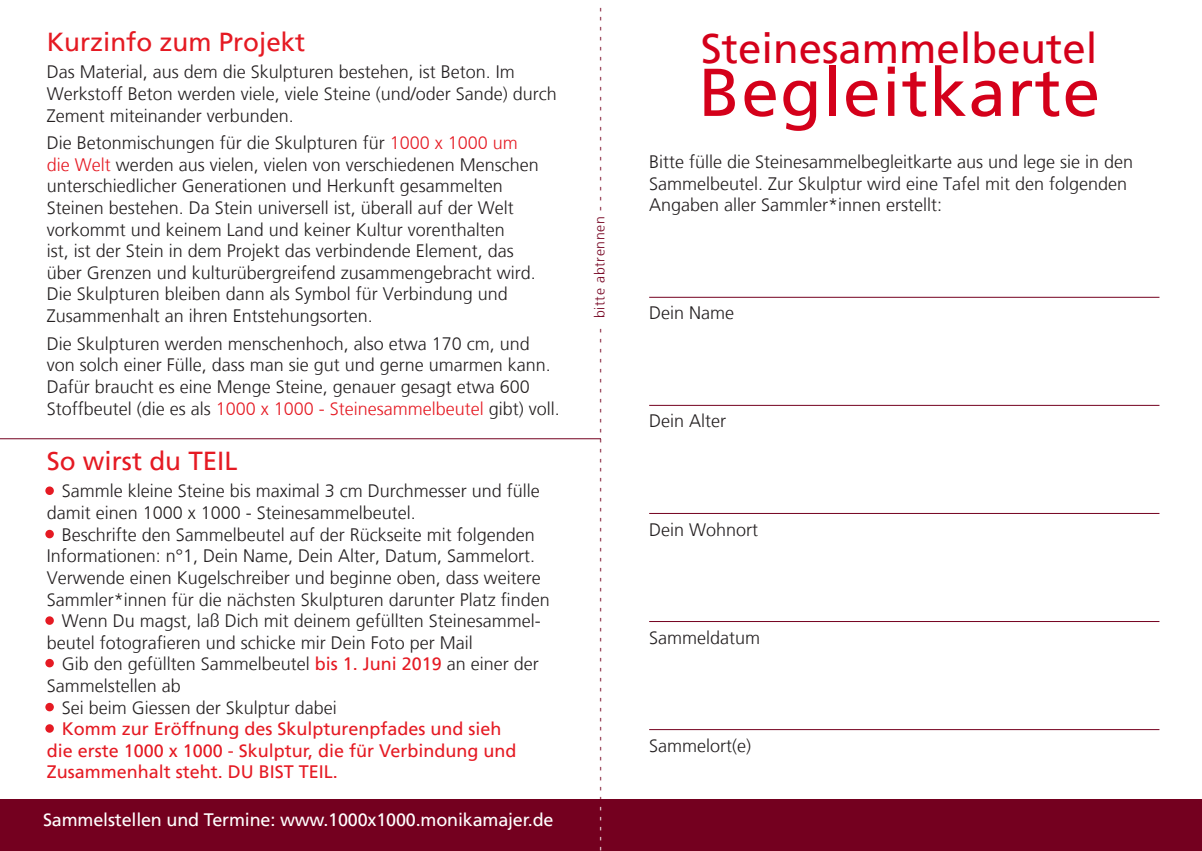
<style>
.page{position:relative;width:1202px;height:851px;background:#fff}
.page>*{position:absolute;margin:0;border:0;box-sizing:border-box;transform-origin:0 0}
.t1{font:67.6px "Frutiger LT";letter-spacing:.02em;color:#d4001a}
.t2{font:42px "Frutiger LT";color:#d4001a}
.t3{font:26px "Frutiger LT";color:#e51a23}
.t4{font:300 18px/21.6px "Frutiger LT";color:#231f20}
.t5{font:18px/21.6px "Frutiger LT";color:#e51a23}
.t6{font:18px "Frutiger LT";letter-spacing:-.01em;color:#fff}
.t7{font:300 14px "Frutiger LT";letter-spacing:.05em;color:#74001f}
.s1{color:#e51a23}
.s2{font-weight:400;color:#e51a23}
.s3{color:#fff}
</style>
<div class="page">
<div style="left:0;top:799px;width:1202px;height:51px;background:#74001f"></div>
<hr style="left:0;top:438px;width:601px;height:1px;background:#74001f">
<div style="left:45px;top:486px;width:9px;height:9px;background:#e51a23;border-radius:50%"></div>
<svg style="left:45px;top:529px;width:9px;height:9px"></svg>
<div style="left:45px;top:616px;width:9px;height:8px;background:#e51a23;border-radius:50%"></div>
<svg style="left:45px;top:658px;width:9px;height:9px"></svg>
<svg style="left:45px;top:702px;width:9px;height:9px"></svg>
<div style="left:45px;top:724px;width:9px;height:8px;background:#e51a23;border-radius:50%"></div>
<hr style="left:649px;top:297px;width:510px;height:1px;background:#74001f">
<hr style="left:649px;top:405px;width:510px;height:1px;background:#74001f">
<hr style="left:649px;top:513px;width:510px;height:1px;background:#74001f">
<hr style="left:649px;top:621px;width:510px;height:1px;background:#74001f">
<hr style="left:649px;top:729px;width:510px;height:1px;background:#74001f">
<p class="t3" style="left:47px;top:26px;width:260px">Kurzinfo zum Projekt</p>
<p class="t4" style="left:47px;top:62px;width:512px">Das Material, aus dem die Skulpturen bestehen, ist Beton. Im<br>Werkstoff Beton werden viele, viele Steine (und/oder Sande) durch<br>Zement miteinander verbunden.</p>
<p class="t4" style="left:47px;top:132px;width:494px">Die Betonmischungen für die Skulpturen für <span class="s1">1000 x 1000 um die Welt</span> werden aus vielen, vielen von verschiedenen Menschen unterschiedlicher Generationen und Herkunft gesammelten Steinen bestehen. Da Stein universell ist, überall auf der Welt vorkommt und keinem Land und keiner Kultur vorenthalten<br>ist, ist der Stein in dem Projekt das verbindende Element, das über Grenzen und kulturübergreifend zusammengebracht wird.<br>Die Skulpturen bleiben dann als Symbol für Verbindung und Zusammenhalt an ihren Entstehungsorten.</p>
<p class="t4" style="left:47px;top:333px;width:515px">Die Skulpturen werden menschenhoch, also etwa 170 cm, und von solch einer Fülle, dass man sie gut und gerne umarmen kann.<br>Dafür braucht es eine Menge Steine, genauer gesagt etwa 600<br>Stoffbeutel (die es als <span class="s1">1000 x 1000 - Steinesammelbeutel</span> gibt) voll.</p>
<p class="t3" style="left:47px;top:445px;width:192px">So wirst du TEIL</p>
<p class="t4" style="left:47px;top:480px;width:495px;text-indent:15px">Sammle kleine Steine bis maximal 3 cm Durchmesser und fülle damit einen 1000 x 1000 - Steinesammelbeutel.</p>
<p class="t4" style="left:47px;top:524px;width:505px;text-indent:15px">Beschrifte den Sammelbeutel auf der Rückseite mit folgenden Informationen: n°1, Dein Name, Dein Alter, Datum, Sammelort.<br>Verwende einen Kugelschreiber und beginne oben, dass weitere Sammler*innen für die nächsten Skulpturen darunter Platz finden</p>
<p class="t4" style="left:47px;top:610px;width:496px;text-indent:15px">Wenn Du magst, laß Dich mit deinem gefüllten Steinesammel&shy;beutel fotografieren und schicke mir Dein Foto per Mail</p>
<p class="t4" style="left:47px;top:653px;width:494px;text-indent:15px">Gib den gefüllten Sammelbeutel <span class="s2">bis 1. Juni 2019</span> an einer der<br>Sammelstellen ab</p>
<p class="t4" style="left:62px;top:696px;width:277px">Sei beim Giessen der Skulptur dabei</p>
<p class="t5" style="left:47px;top:718px;width:471px;text-indent:15px">Komm zur Eröffnung des Skulpturenpfades und sieh die erste 1000 x 1000 - Skulptur, die für Verbindung und<br>Zusammenhalt steht. DU BIST TEIL.</p>
<p class="t6" style="left:43px;top:809px;width:512px">Sammelstellen und Termine: www.1000x1000.monikamajer.de</p>
<p class="t7" style="left:592px;top:850px;width:845px;rotate:-90deg"><span class="s3">- - - - -</span> - - - - - - - - - - - - - - - - - - - - - - - - - - - - - - - - - - - - - - - - - - - - - - - - bitte abtrennen - - - - - - - - - - - - - - - - - - - - -</p>
<p class="t2" style="left:701px;top:23px;width:398px">Steinesammelbeutel</p>
<p class="t1" style="left:699px;top:53px;width:403px">Begleitkarte</p>
<p class="t4" style="left:649px;top:151px;width:486px">Bitte fülle die Steinesammelbegleitkarte aus und lege sie in den<br>Sammelbeutel. Zur Skulptur wird eine Tafel mit den folgenden<br>Angaben aller Sammler*innen erstellt:</p>
<p class="t4" style="left:649px;top:302px;width:87px">Dein Name</p>
<p class="t4" style="left:649px;top:410px;width:79px">Dein Alter</p>
<p class="t4" style="left:649px;top:518px;width:111px">Dein Wohnort</p>
<p class="t4" style="left:649px;top:626px;width:112px">Sammeldatum</p>
<p class="t4" style="left:649px;top:734px;width:103px">Sammelort(e)</p>
</div>
